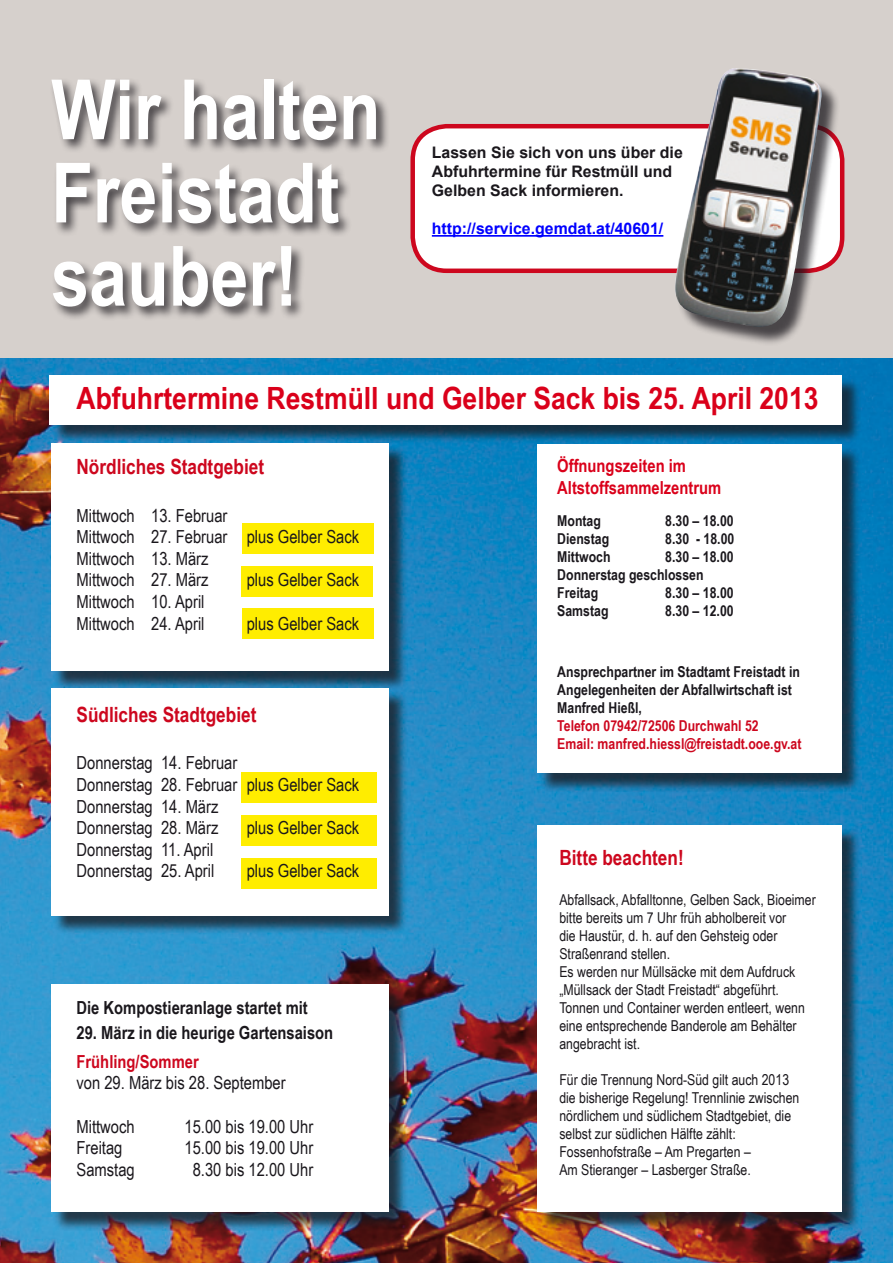
<style>
.page{position:relative;width:893px;height:1263px;background:#fff}
.page>*{position:absolute;margin:0;border:0;box-sizing:border-box;transform-origin:0 0}
.t1{font:700 83.25px/83.2px "Arial Narrow";color:#fff}
.t2{font:700 30.6px "Arial Narrow";color:#da001a;scale:1.06 1}
.t3{font:700 21px "Arial Narrow";color:#cd071e}
.t4{font:18px/21.6px "Arial Narrow";color:#1a171c}
.t5{font:700 18px "Arial Narrow";color:#1a171c}
.t6{font:700 18px/21.6px "Arial Narrow";color:#da001a}
.t7{font:700 18px "Arial Narrow";color:#cd071e}
.t8{font:700 15.9px/19px "Arial";color:#1a171c}
.t9{font:700 15.9px "Arial";color:#00f}
.t10{font:15px/18px "Arial Narrow";color:#1a171c}
.t11{font:700 15px/18px "Arial Narrow";color:#1a171c}
.t12{font:700 15px/18px "Arial Narrow";color:#cd071e}
</style>
<div class="page">
<img style="left:0;top:357px;width:893px;height:906px">
<div style="left:0;top:0;width:893px;height:357px;background:#d6d0cc"></div>
<div style="left:52px;top:377px;width:809px;height:66px;background:#1a171c;opacity:.75"></div>
<div style="left:50px;top:375px;width:792px;height:49px;background:#fff"></div>
<div style="left:50px;top:78px;width:340px;height:243px;background:#1a171c;opacity:.75"></div>
<div style="left:413px;top:126px;width:429px;height:145px;background:#fff;border-radius:34px"></div>
<div style="left:410px;top:124px;width:434px;height:149px;border:4px solid #cd071e;border-radius:34px"></div>
<div style="left:677px;top:70px;width:163px;height:276px;background:#1a171c;opacity:.75"></div>
<img style="left:675px;top:68px;width:147px;height:259px">
<hr style="left:432px;top:235px;width:231px;height:2px;background:#00f">
<div style="left:539px;top:446px;width:322px;height:346px;background:#1a171c;opacity:.75"></div>
<div style="left:537px;top:444px;width:305px;height:329px;background:#fff"></div>
<div style="left:53px;top:445px;width:355px;height:245px;background:#1a171c;opacity:.75"></div>
<div style="left:51px;top:443px;width:338px;height:228px;background:#fff"></div>
<div style="left:53px;top:690px;width:355px;height:245px;background:#1a171c;opacity:.75"></div>
<div style="left:51px;top:688px;width:338px;height:228px;background:#fff"></div>
<div style="left:53px;top:986px;width:355px;height:245px;background:#1a171c;opacity:.75"></div>
<div style="left:51px;top:984px;width:338px;height:228px;background:#fff"></div>
<div style="left:539px;top:827px;width:322px;height:404px;background:#1a171c;opacity:.75"></div>
<div style="left:537px;top:825px;width:305px;height:387px;background:#fff"></div>
<div style="left:241px;top:567px;width:132px;height:30px;background:#ffed00"></div>
<div style="left:241px;top:815px;width:136px;height:30px;background:#ffed00"></div>
<div style="left:242px;top:523px;width:132px;height:31px;background:#ffed00"></div>
<div style="left:242px;top:608px;width:132px;height:31px;background:#ffed00"></div>
<div style="left:241px;top:772px;width:136px;height:30px;background:#ffed00"></div>
<div style="left:241px;top:859px;width:136px;height:30px;background:#ffed00"></div>
<h1 class="t1" style="left:51px;top:64px;width:331px">Wir halten<br>Freistadt sauber!</h1>
<p class="t8" style="left:432px;top:143px;width:252px">Lassen Sie sich von uns über die<br>Abfuhrtermine für Restmüll und<br>Gelben Sack informieren.</p>
<p class="t9" style="left:432px;top:218px;width:233px">http://service.gemdat.at/40601/</p>
<h2 class="t2" style="left:77px;top:375px;width:701px">Abfuhrtermine Restmüll und Gelber Sack bis 25. April 2013</h2>
<h3 class="t3" style="left:77px;top:451px;width:189px">Nördliches Stadtgebiet</h3>
<p class="t4" style="left:77px;top:504px;width:284px">Mittwoch 13. Februar<br>Mittwoch 27. Februar plus Gelber Sack<br>Mittwoch 13. März<br>Mittwoch 27. März</p>
<p class="t4" style="left:247px;top:569px;width:114px">plus Gelber Sack</p>
<p class="t4" style="left:77px;top:590px;width:129px">Mittwoch 10. April<br>Mittwoch 24. April</p>
<p class="t4" style="left:247px;top:612px;width:114px">plus Gelber Sack</p>
<h3 class="t3" style="left:77px;top:699px;width:181px">Südliches Stadtgebiet</h3>
<p class="t4" style="left:77px;top:751px;width:284px">Donnerstag 14. Februar<br>Donnerstag 28. Februar plus Gelber Sack<br>Donnerstag 14. März<br>Donnerstag 28. März</p>
<p class="t4" style="left:247px;top:816px;width:114px">plus Gelber Sack</p>
<p class="t4" style="left:77px;top:838px;width:139px">Donnerstag 11. April<br>Donnerstag 25. April</p>
<p class="t4" style="left:247px;top:859px;width:114px">plus Gelber Sack</p>
<p class="t5" style="left:77px;top:993px;width:233px">Die Kompostieranlage startet mit</p>
<p class="t5" style="left:77px;top:1019px;width:258px">29. März in die heurige Gartensaison</p>
<p class="t7" style="left:77px;top:1048px;width:124px">Frühling/Sommer</p>
<p class="t4" style="left:77px;top:1071px;width:211px">von 29. März bis 28. September</p>
<p class="t4" style="left:77px;top:1115px;width:60px">Mittwoch</p>
<p class="t4" style="left:185px;top:1115px;width:130px">15.00 bis 19.00 Uhr</p>
<p class="t4" style="left:77px;top:1136px;width:47px">Freitag</p>
<p class="t4" style="left:185px;top:1136px;width:130px">15.00 bis 19.00 Uhr</p>
<p class="t4" style="left:77px;top:1158px;width:60px">Samstag</p>
<p class="t4" style="left:193px;top:1158px;width:122px">8.30 bis 12.00 Uhr</p>
<p class="t6" style="left:557px;top:454px;width:166px">Öffnungszeiten im<br>Altstoffsammelzentrum</p>
<p class="t11" style="left:557px;top:511px;width:45px">Montag</p>
<p class="t11" style="left:665px;top:511px;width:70px">8.30 – 18.00</p>
<p class="t11" style="left:557px;top:529px;width:53px">Dienstag</p>
<p class="t11" style="left:665px;top:529px;width:71px">8.30 - 18.00</p>
<p class="t11" style="left:557px;top:547px;width:55px">Mittwoch</p>
<p class="t11" style="left:557px;top:547px;width:178px;text-indent:108px">8.30 – 18.00<br>Donnerstag geschlossen<br>Freitag</p>
<p class="t11" style="left:665px;top:583px;width:70px">8.30 – 18.00</p>
<p class="t11" style="left:557px;top:601px;width:53px">Samstag</p>
<p class="t11" style="left:665px;top:601px;width:70px">8.30 – 12.00</p>
<p class="t11" style="left:557px;top:662px;width:244px">Ansprechpartner im Stadtamt Freistadt in<br>Angelegenheiten der Abfallwirtschaft ist<br>Manfred Hießl,</p>
<p class="t12" style="left:557px;top:716px;width:246px">Telefon 07942/72506 Durchwahl 52<br>Email: manfred.hiessl@freistadt.ooe.gv.at</p>
<h3 class="t3" style="left:559px;top:842px;width:126px">Bitte beachten!</h3>
<p class="t10" style="left:559px;top:890px;width:258px">Abfallsack, Abfalltonne, Gelben Sack, Bioeimer bitte bereits um 7 Uhr früh abholbereit vor<br>die Haustür, d. h. auf den Gehsteig oder Straßenrand stellen.<br>Es werden nur Müllsäcke mit dem Aufdruck „Müllsack der Stadt Freistadt“ abgeführt.<br>Tonnen und Container werden entleert, wenn eine entsprechende Banderole am Behälter angebracht ist.</p>
<p class="t10" style="left:559px;top:1070px;width:242px">Für die Trennung Nord-Süd gilt auch 2013 die bisherige Regelung! Trennlinie zwischen nördlichem und südlichem Stadtgebiet, die selbst zur südlichen Hälfte zählt:<br>Fossenhofstraße – Am Pregarten –<br>Am Stieranger – Lasberger Straße.</p>
</div>
